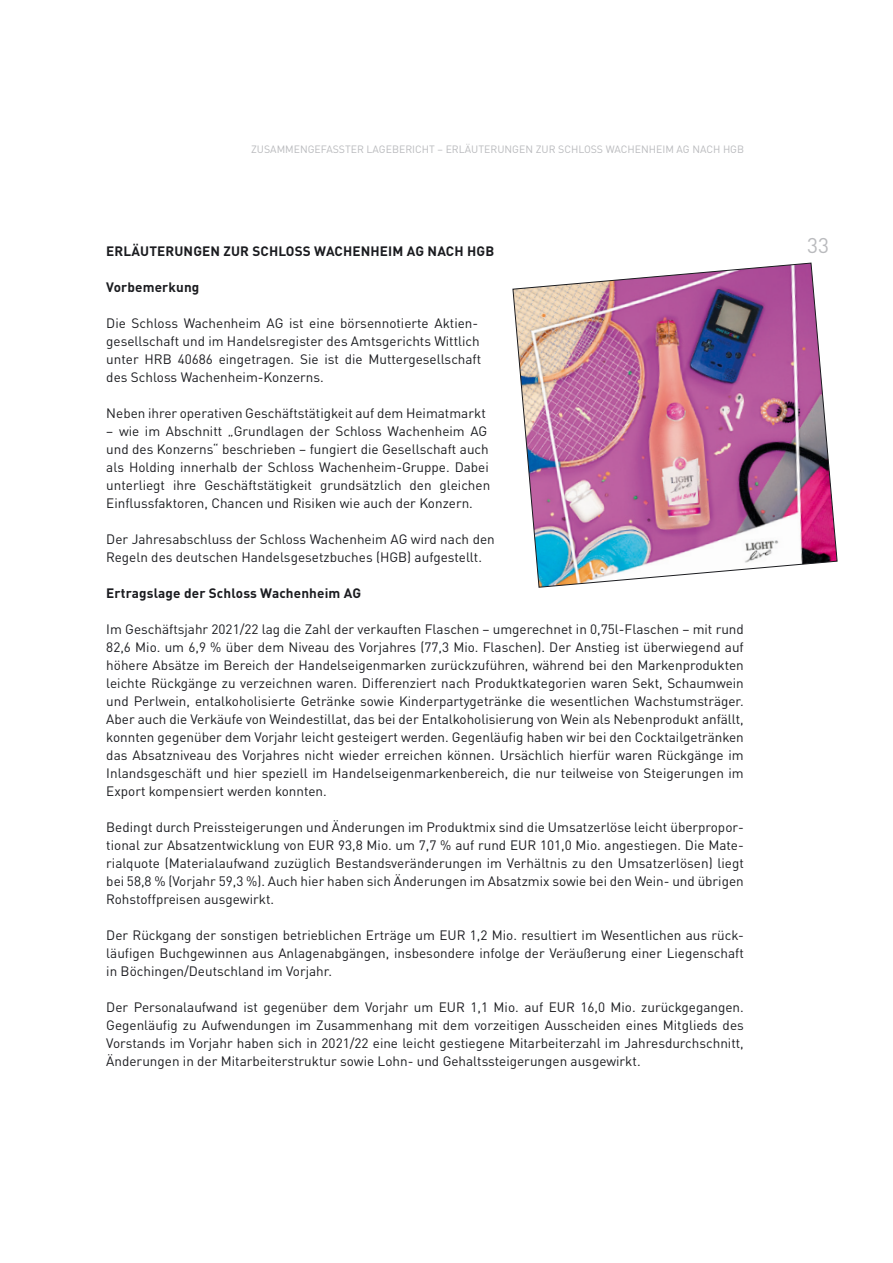
<style>
.page{position:relative;width:893px;height:1263px;background:#fff}
.page>*{position:absolute;margin:0;border:0;box-sizing:border-box;transform-origin:0 0}
.t1{font:21px "DIN Pro";color:#b9babd}
.t2{font:13.5px/18px "DIN Pro";color:#1b1c20}
.t3{font:700 13.5px "DIN Pro";letter-spacing:.01em;color:#1b1c20}
.t4{font:10.5px "DIN Pro";color:#b9babd}
</style>
<div class="page">
<img style="left:512px;top:263px;width:326px;height:325px">
<p class="t4" style="left:251px;top:141px;width:495px">ZUSAMMENGEFASSTER LAGEBERICHT – ERLÄUTERUNGEN ZUR SCHLOSS WACHENHEIM AG NACH HGB</p>
<p class="t3" style="left:106px;top:240px;width:389px">ERLÄUTERUNGEN ZUR SCHLOSS WACHENHEIM AG NACH HGB</p>
<p class="t3" style="left:106px;top:276px;width:95px">Vorbemerkung</p>
<p class="t2" style="left:106px;top:313px;width:377px">Die Schloss Wachenheim AG ist eine börsennotierte Aktien&shy;gesellschaft und im Handelsregister des Amtsgerichts Wittlich unter HRB 40686 eingetragen. Sie ist die Muttergesellschaft des Schloss Wachenheim-Konzerns.</p>
<p class="t2" style="left:106px;top:403px;width:381px">Neben ihrer operativen Geschäftstätigkeit auf dem Heimatmarkt</p>
<p class="t2" style="left:106px;top:421px;width:385px">– wie im Abschnitt „Grundlagen der Schloss Wachenheim AG und des Konzerns“ beschrieben – fungiert die Gesellschaft auch als Holding innerhalb der Schloss Wachenheim-Gruppe. Dabei unterliegt ihre Geschäftstätigkeit grundsätzlich den gleichen Einflussfaktoren, Chancen und Risiken wie auch der Konzern.</p>
<p class="t2" style="left:106px;top:529px;width:390px">Der Jahresabschluss der Schloss Wachenheim AG wird nach den<br>Regeln des deutschen Handelsgesetzbuches (HGB) aufgestellt.</p>
<p class="t3" style="left:106px;top:582px;width:256px">Ertragslage der Schloss Wachenheim AG</p>
<p class="t2" style="left:106px;top:619px;width:639px;text-align:justify">Im Geschäftsjahr 2021/22 lag die Zahl der verkauften Flaschen – umgerechnet in 0,75l-Flaschen – mit rund 82,6 Mio. um 6,9 % über dem Niveau des Vorjahres (77,3 Mio. Flaschen). Der Anstieg ist überwiegend auf höhere Absätze im Bereich der Handelseigenmarken zurückzuführen, während bei den Markenprodukten leichte Rückgänge zu verzeichnen waren. Differenziert nach Produktkategorien waren Sekt, Schaumwein und Perlwein, entalkoholisierte Getränke sowie Kinderpartygetränke die wesentlichen Wachstumsträger.<br>Aber auch die Verkäufe von Weindestillat, das bei der Entalkoholisierung von Wein als Nebenprodukt anfällt, konnten gegenüber dem Vorjahr leicht gesteigert werden. Gegenläufig haben wir bei den Cocktailgetränken das Absatzniveau des Vorjahres nicht wieder erreichen können. Ursächlich hierfür waren Rückgänge im Inlandsgeschäft und hier speziell im Handelseigenmarkenbereich, die nur teilweise von Steigerungen im Export kompensiert werden konnten.</p>
<p class="t2" style="left:106px;top:817px;width:639px">Bedingt durch Preissteigerungen und Änderungen im Produktmix sind die Umsatzerlöse leicht überpropor&shy;tional zur Absatzentwicklung von EUR 93,8 Mio. um 7,7 % auf rund EUR 101,0 Mio. angestiegen. Die Mate&shy;rialquote (Materialaufwand zuzüglich Bestandsveränderungen im Verhältnis zu den Umsatzerlösen) liegt bei 58,8 % (Vorjahr 59,3 %). Auch hier haben sich Änderungen im Absatzmix sowie bei den Wein- und übrigen Rohstoffpreisen ausgewirkt.</p>
<p class="t2" style="left:106px;top:925px;width:639px">Der Rückgang der sonstigen betrieblichen Erträge um EUR 1,2 Mio. resultiert im Wesentlichen aus rück&shy;läufigen Buchgewinnen aus Anlagenabgängen, insbesondere infolge der Veräußerung einer Liegenschaft in Böchingen/Deutschland im Vorjahr.</p>
<p class="t2" style="left:106px;top:997px;width:639px;text-align:justify">Der Personalaufwand ist gegenüber dem Vorjahr um EUR 1,1 Mio. auf EUR 16,0 Mio. zurückgegangen.<br>Gegenläufig zu Aufwendungen im Zusammenhang mit dem vorzeitigen Ausscheiden eines Mitglieds des Vorstands im Vorjahr haben sich in 2021/22 eine leicht gestiegene Mitarbeiterzahl im Jahresdurchschnitt, Änderungen in der Mitarbeiterstruktur sowie Lohn- und Gehaltssteigerungen ausgewirkt.</p>
<h1 class="t1" style="left:807px;top:229px;width:23px">33</h1>
</div>
